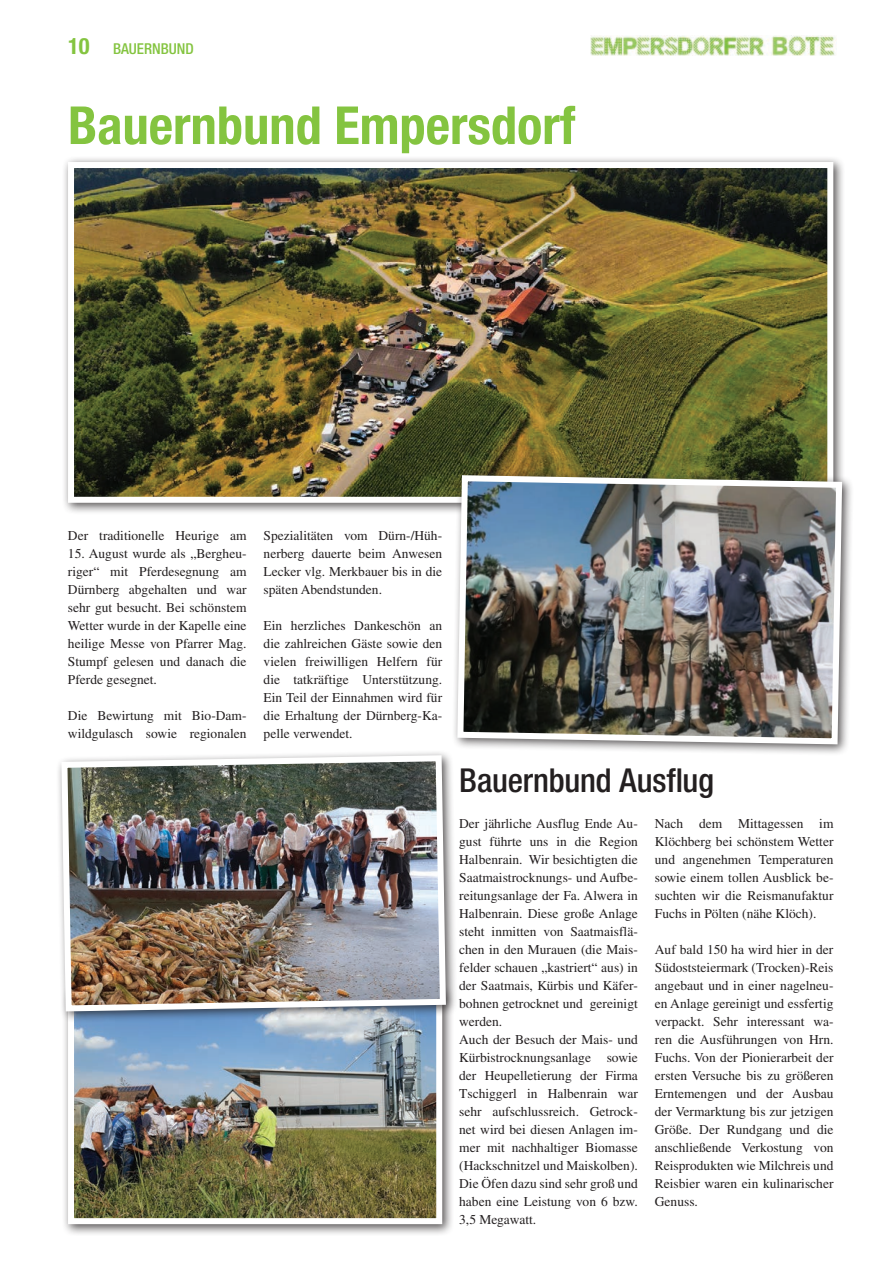
<style>
.page{position:relative;width:893px;height:1263px;background:#fff}
.page>*{position:absolute;margin:0;border:0;box-sizing:border-box;transform-origin:0 0}
.t1{font:700 condensed 52.5px "Helvetica Neue LT Std";color:#84c440}
.t2{font:500 condensed 33px "Helvetica Neue LT Std";letter-spacing:-.005em;color:#231f20}
.t3{font:700 condensed 22.5px "Helvetica Neue LT Std";color:#84c440}
.t4{font:500 condensed 15px "Helvetica Neue LT Std";color:#84c440}
.t5{font:13.5px/18px "Times LT Std";color:#231f20;text-align:justify}
</style>
<div class="page">
<img style="left:590px;top:35px;width:246px;height:20px">
<div style="left:62px;top:156px;width:784px;height:359px;background:#231f20;opacity:.75"></div>
<img style="left:75px;top:169px;width:751px;height:327px">
<div style="left:68px;top:162px;width:765px;height:341px;border:6px solid #fff"></div>
<div style="left:451px;top:469px;width:403px;height:287px;background:#231f20;opacity:.75"></div>
<img style="left:454px;top:472px;width:391px;height:275px">
<div style="left:62px;top:984px;width:392px;height:252px;background:#231f20;opacity:.75"></div>
<img style="left:75px;top:1024px;width:360px;height:193px">
<div style="left:68px;top:990px;width:374px;height:234px;border:6px solid #fff"></div>
<div style="left:55px;top:749px;width:403px;height:275px;background:#231f20;opacity:.75"></div>
<img style="left:58px;top:752px;width:391px;height:262px">
<h3 class="t3" style="left:68px;top:32px;width:23px">10</h3>
<p class="t4" style="left:113px;top:40px;width:82px">BAUERNBUND</p>
<h1 class="t1" style="left:68px;top:94px;width:509px">Bauernbund Empersdorf</h1>
<p class="t5" style="left:68px;top:526px;width:180px">Der traditionelle Heurige am</p>
<p class="t5" style="left:68px;top:544px;width:180px">15. August wurde als „Bergheu&shy;riger“ mit Pferdesegnung am Dürnberg abgehalten und war sehr gut besucht. Bei schönstem Wetter wurde in der Kapelle eine heilige Messe von Pfarrer Mag.<br>Stumpf gelesen und danach die Pferde gesegnet.</p>
<p class="t5" style="left:68px;top:706px;width:180px">Die Bewirtung mit Bio-Dam&shy;wildgulasch sowie regionalen</p>
<p class="t5" style="left:264px;top:526px;width:180px">Spezialitäten vom Dürn-/Hüh&shy;nerberg dauerte beim Anwesen Lecker vlg. Merkbauer bis in die späten Abendstunden.</p>
<p class="t5" style="left:264px;top:616px;width:180px">Ein herzliches Dankeschön an die zahlreichen Gäste sowie den vielen freiwilligen Helfern für die tatkräftige Unterstützung.<br>Ein Teil der Einnahmen wird für die Erhaltung der Dürnberg-Ka&shy;pelle verwendet.</p>
<h2 class="t2" style="left:459px;top:761px;width:256px">Bauernbund Ausflug</h2>
<p class="t5" style="left:459px;top:814px;width:180px;text-align:left">Der jährliche Ausflug Ende Au&shy;gust führte uns in die Region<br>Halbenrain. Wir besichtigten die<br>Saatmaistrocknungs- und Aufbe&shy;reitungsanlage der Fa. Alwera in<br>Halbenrain. Diese große Anlage steht inmitten von Saatmaisflä&shy;chen in den Murauen (die Mais&shy;felder schauen „kastriert“ aus) in der Saatmais, Kürbis und Käfer&shy;bohnen getrocknet und gereinigt werden.<br>Auch der Besuch der Mais- und<br>Kürbistrocknungsanlage sowie der Heupelletierung der Firma<br>Tschiggerl in Halbenrain war sehr aufschlussreich. Getrock&shy;net wird bei diesen Anlagen im&shy;mer mit nachhaltiger Biomasse (Hackschnitzel und Maiskolben).<br>Die Öfen dazu sind sehr groß und haben eine Leistung von 6 bzw.<br>3,5 Megawatt.</p>
<p class="t5" style="left:655px;top:814px;width:180px">Nach dem Mittagessen im Klöchberg bei schönstem Wetter und angenehmen Temperaturen sowie einem tollen Ausblick be&shy;suchten wir die Reismanufaktur Fuchs in Pölten (nähe Klöch).</p>
<p class="t5" style="left:655px;top:940px;width:180px">Auf bald 150 ha wird hier in der Südoststeiermark (Trocken)-Reis angebaut und in einer nagelneu&shy;en Anlage gereinigt und essfertig verpackt. Sehr interessant wa&shy;ren die Ausführungen von Hrn.<br>Fuchs. Von der Pionierarbeit der ersten Versuche bis zu größeren Erntemengen und der Ausbau der Vermarktung bis zur jetzigen Größe. Der Rundgang und die anschließende Verkostung von Reisprodukten wie Milchreis und Reisbier waren ein kulinarischer Genuss.</p>
</div>
